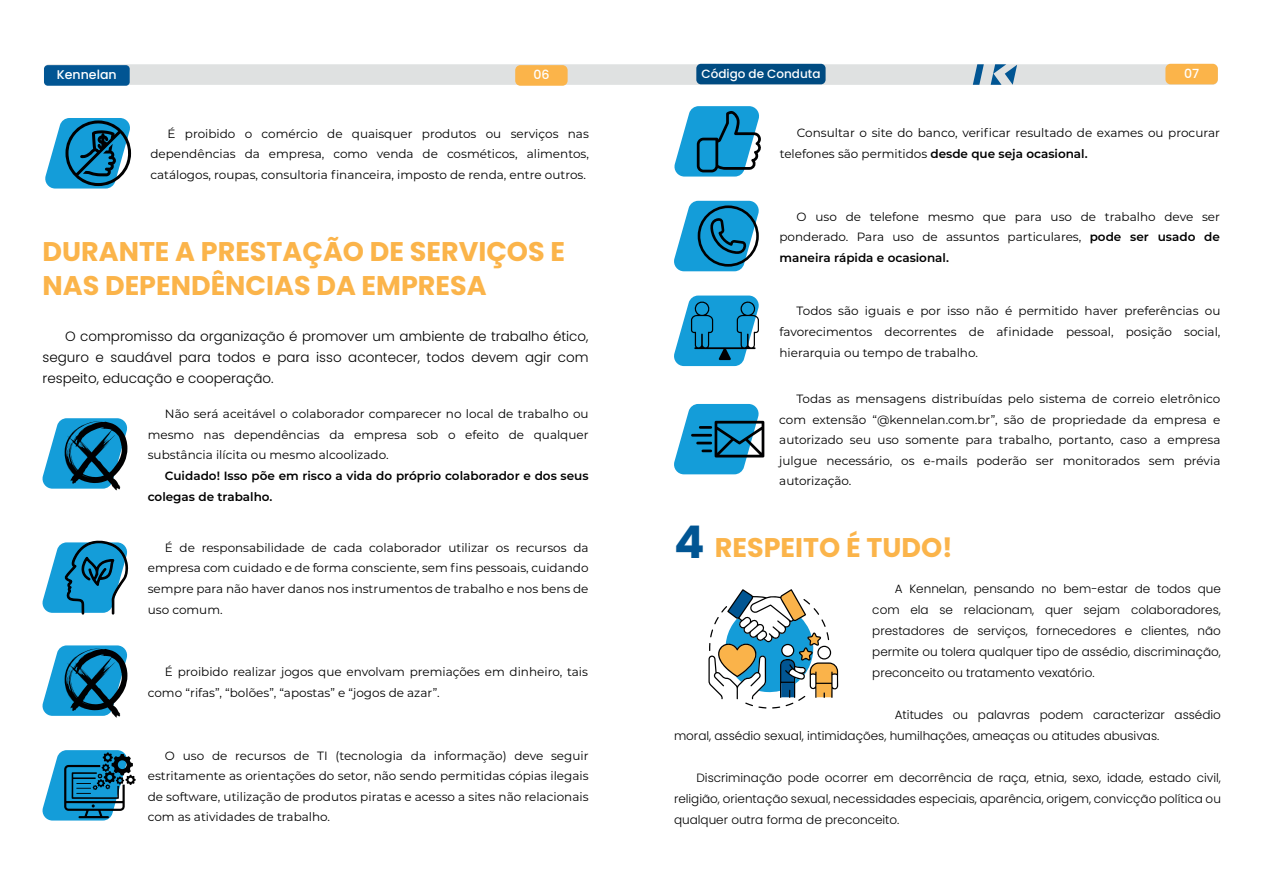
<style>
.page{position:relative;width:1263px;height:893px;background:#fff}
.page>*{position:absolute;margin:0;border:0;box-sizing:border-box;transform-origin:0 0}
.t1{font:700 27px/33.5px "Poppins";color:#fbb44a}
.t2{font:300 13.5px/21px "Poppins";color:#000001;text-align:justify}
.t3{font:500 12.6px "Poppins";color:#fff}
.t4{font:12px/20.5px "Montserrat";color:#000001;text-align:justify}
.t5{font:300 12px/21px "Poppins";color:#000001;text-align:justify}
.t6{font:600 12px/20.5px "Montserrat";color:#000001}
.t7{font:500 12px "Poppins";color:#fff}
.s1{font-weight:600}
.s2{font-size:45px;color:#015593}
</style>
<div class="page">
<div style="left:44px;top:64px;width:1174px;height:21px;background:#dfe1e1;border-radius:5px"></div>
<div style="left:515px;top:65px;width:53px;height:21px;background:#fbb44a;border-radius:5px"></div>
<div style="left:1165px;top:64px;width:53px;height:20px;background:#fbb44a;border-radius:5px"></div>
<div style="left:44px;top:65px;width:86px;height:21px;background:#015593;border-radius:4px"></div>
<svg style="left:991px;top:64px;width:26px;height:21px"></svg>
<svg style="left:973px;top:64px;width:11px;height:21px"></svg>
<div style="left:696px;top:64px;width:129px;height:20px;background:#004b81;border-radius:5px"></div>
<svg style="left:45px;top:118px;width:86px;height:71px"></svg>
<svg style="left:42px;top:418px;width:86px;height:72px"></svg>
<svg style="left:42px;top:645px;width:86px;height:72px"></svg>
<svg style="left:42px;top:540px;width:87px;height:75px"></svg>
<svg style="left:42px;top:750px;width:94px;height:70px"></svg>
<svg style="left:674px;top:404px;width:90px;height:70px"></svg>
<svg style="left:674px;top:201px;width:85px;height:70px;background:#3798c2"></svg>
<svg style="left:674px;top:296px;width:85px;height:70px"></svg>
<svg style="left:708px;top:589px;width:130px;height:120px"></svg>
<div style="left:782px;top:645px;width:11px;height:11px;background:#fff;border-radius:50%"></div>
<svg style="left:674px;top:106px;width:87px;height:71px"></svg>
<p class="t3" style="left:57px;top:68px;width:61px">Kennelan</p>
<p class="t3" style="left:533px;top:68px;width:18px">06</p>
<p class="t7" style="left:701px;top:67px;width:121px">Código de Conduta</p>
<p class="t3" style="left:1184px;top:66px;width:17px">07</p>
<p class="t4" style="left:150px;top:123px;width:440px;text-indent:17px">É proibido o comércio de quaisquer produtos ou serviços nas dependências da empresa, como venda de cosméticos, alimentos, catálogos, roupas, consultoria financeira, imposto de renda, entre outros.</p>
<h1 class="t1" style="left:43px;top:235px;width:524px">DURANTE A PRESTAÇÃO DE SERVIÇOS E<br>NAS DEPENDÊNCIAS DA EMPRESA</h1>
<p class="t2" style="left:43px;top:325px;width:547px;text-indent:23px">O compromisso da organização é promover um ambiente de trabalho ético, seguro e saudável para todos e para isso acontecer, todos devem agir com respeito, educação e cooperação.</p>
<p class="t4" style="left:148px;top:403px;width:442px;text-indent:17px">Não será aceitável o colaborador comparecer no local de trabalho ou mesmo nas dependências da empresa sob o efeito de qualquer substância ilícita ou mesmo alcoolizado.</p>
<p class="t6" style="left:148px;top:465px;width:442px;text-indent:17px">Cuidado! Isso põe em risco a vida do próprio colaborador e dos seus colegas de trabalho.</p>
<p class="t4" style="left:148px;top:537px;width:442px;text-indent:17px">É de responsabilidade de cada colaborador utilizar os recursos da empresa com cuidado e de forma consciente, sem fins pessoais, cuidando sempre para não haver danos nos instrumentos de trabalho e nos bens de uso comum.</p>
<p class="t4" style="left:148px;top:661px;width:442px;text-indent:17px">É proibido realizar jogos que envolvam premiações em dinheiro, tais como “rifas”, “bolões”, “apostas” e “jogos de azar”.</p>
<p class="t4" style="left:148px;top:745px;width:442px;text-indent:17px">O uso de recursos de TI (tecnologia da informação) deve seguir estritamente as orientações do setor, não sendo permitidas cópias ilegais de software, utilização de produtos piratas e acesso a sites não relacionais com as atividades de trabalho.</p>
<p class="t4" style="left:780px;top:122px;width:442px;text-indent:17px">Consultar o site do banco, verificar resultado de exames ou procurar telefones são permitidos <span class="s1">desde que seja ocasional.</span></p>
<p class="t4" style="left:779px;top:206px;width:442px;text-indent:17px">O uso de telefone mesmo que para uso de trabalho deve ser ponderado. Para uso de assuntos particulares, <span class="s1">pode ser usado de maneira rápida e ocasional.</span></p>
<p class="t4" style="left:779px;top:300px;width:442px;text-indent:17px">Todos são iguais e por isso não é permitido haver preferências ou favorecimentos decorrentes de afinidade pessoal, posição social, hierarquia ou tempo de trabalho.</p>
<p class="t4" style="left:779px;top:388px;width:443px;text-indent:17px">Todas as mensagens distribuídas pelo sistema de correio eletrônico com extensão “@kennelan.com.br”, são de propriedade da empresa e autorizado seu uso somente para trabalho, portanto, caso a empresa julgue necessário, os e-mails poderão ser monitorados sem prévia autorização.</p>
<h1 class="t1" style="left:674px;top:531px;width:280px"><span class="s2">4</span> RESPEITO É TUDO!</h1>
<p class="t5" style="left:872px;top:578px;width:350px;text-indent:22px">A Kennelan, pensando no bem-estar de todos que com ela se relacionam, quer sejam colaboradores, prestadores de serviços, fornecedores e clientes, não permite ou tolera qualquer tipo de assédio, discriminação, preconceito ou tratamento vexatório.</p>
<p class="t5" style="left:674px;top:704px;width:548px;text-indent:221px">Atitudes ou palavras podem caracterizar assédio moral, assédio sexual, intimidações, humilhações, ameaças ou atitudes abusivas.</p>
<p class="t5" style="left:674px;top:767px;width:548px;text-indent:22px">Discriminação pode ocorrer em decorrência de raça, etnia, sexo, idade, estado civil, religião, orientação sexual, necessidades especiais, aparência, origem, convicção política ou qualquer outra forma de preconceito.</p>
</div>
